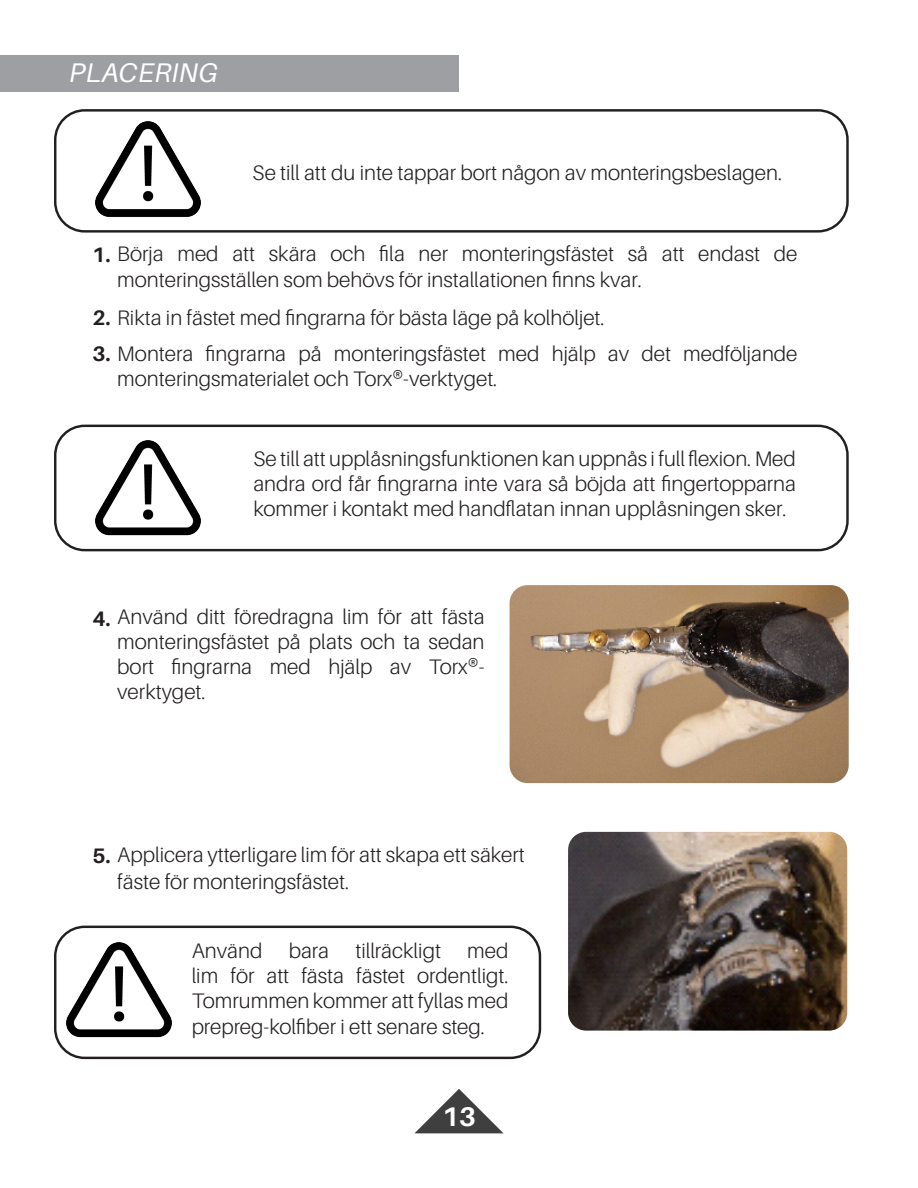
<style>
.page{position:relative;width:918px;height:1188px;background:#fff}
.page>*{position:absolute;margin:0;border:0;box-sizing:border-box;transform-origin:0 0}
.t1{font:italic 27px "Aileron";letter-spacing:.01em;color:#fff}
.Paragraph_Style_1{font:700 27px "Aileron";color:#fff}
.Paragraph_Style_1-2{font:300 21px/25.2px "Aileron";color:#231f20}
.Paragraph_Style_1-3{font:700 21px "Aileron";color:#231f20}
.s1{font-weight:700}
</style>
<div class="page">
<div style="left:0;top:55px;width:459px;height:37px;background:#9d9fa2"></div>
<img style="left:95px;top:122px;width:105px;height:95px">
<div style="left:54px;top:425px;width:795px;height:126px;border:2px solid #231f20;border-radius:29px"></div>
<img style="left:510px;top:585px;width:339px;height:198px">
<div style="left:54px;top:109px;width:795px;height:124px;border:2px solid #231f20;border-radius:29px"></div>
<img style="left:95px;top:440px;width:105px;height:96px">
<img style="left:568px;top:832px;width:279px;height:199px">
<img style="left:66px;top:942px;width:105px;height:96px">
<div style="left:54px;top:926px;width:487px;height:133px;border:2px solid #231f20;border-radius:29px"></div>
<svg style="left:415px;top:1089px;width:88px;height:44px"></svg>
<hr style="left:917px;top:53px;width:1px;height:37px;background:#9d9fa2">
<p class="t1" style="left:69px;top:58px;width:151px">PLACERING</p>
<p class="Paragraph_Style_1-2" style="left:253px;top:160px;width:531px">Se till att du inte tappar bort någon av monteringsbeslagen.</p>
<p class="Paragraph_Style_1-2" style="left:117px;top:242px;width:682px;text-indent:-25px"><span class="s1">1.</span> Börja med att skära och fila ner monteringsfästet så att endast de monteringsställen som behövs för installationen finns kvar.</p>
<p class="Paragraph_Style_1-2" style="left:92px;top:305px;width:514px"><span class="s1">2.</span> Rikta in fästet med fingrarna för bästa läge på kolhöljet.</p>
<p class="Paragraph_Style_1-2" style="left:117px;top:341px;width:682px;text-indent:-25px"><span class="s1">3.</span> Montera fingrarna på monteringsfästet med hjälp av det medföljande monteringsmaterialet och Torx®-verktyget.</p>
<p class="Paragraph_Style_1-2" style="left:253px;top:446px;width:544px;text-align:justify">Se till att upplåsningsfunktionen kan uppnås i full flexion. Med andra ord får fingrarna inte vara så böjda att fingertopparna kommer i kontakt med handflatan innan upplåsningen sker.</p>
<p class="Paragraph_Style_1-2" style="left:117px;top:604px;width:369px;text-align:justify;text-indent:-25px"><span class="s1">4.</span> Använd ditt föredragna lim för att fästa monteringsfästet på plats och ta sedan bort fingrarna med hjälp av Torx®- verktyget.</p>
<p class="Paragraph_Style_1-3" style="left:92px;top:844px;width:20px">5.</p>
<p class="Paragraph_Style_1-2" style="left:117px;top:841px;width:409px;line-height:27px">Applicera ytterligare lim för att skapa ett säkert fäste för monteringsfästet.</p>
<p class="Paragraph_Style_1-2" style="left:192px;top:938px;width:72px">Använd</p>
<p class="Paragraph_Style_1-2" style="left:289px;top:938px;width:42px">bara</p>
<p class="Paragraph_Style_1-2" style="left:355px;top:938px;width:87px">tillräckligt</p>
<p class="Paragraph_Style_1-2" style="left:192px;top:938px;width:318px;text-align:justify;text-indent:276px">med lim för att fästa fästet ordentligt.<br>Tomrummen kommer att fyllas med prepreg-kolfiber i ett senare steg.</p>
<p class="Paragraph_Style_1" style="left:442px;top:1102px;width:35px">13</p>
</div>
